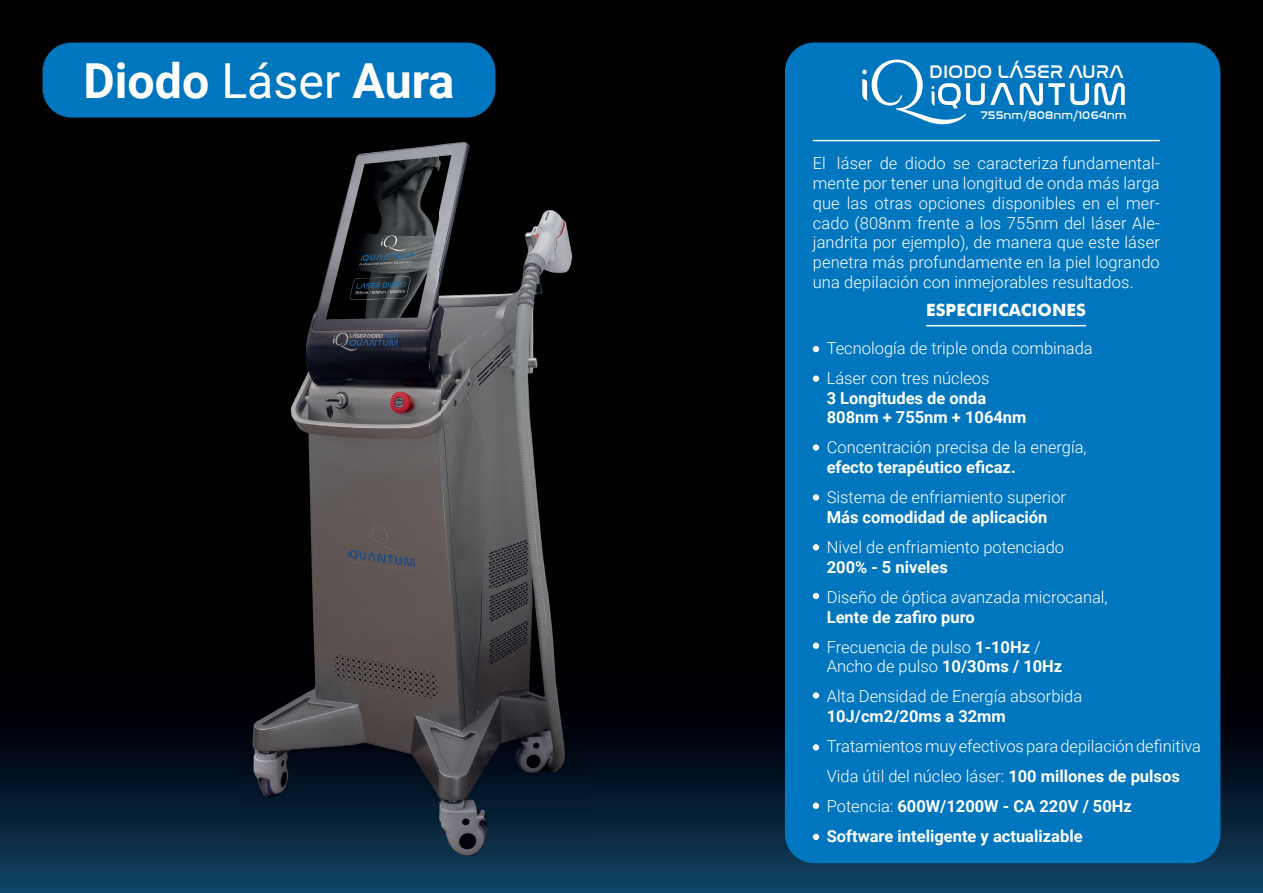
<style>
.page{position:relative;width:1263px;height:893px;background:#000001}
.page>*{position:absolute;margin:0;border:0;box-sizing:border-box;transform-origin:0 0}
.t1{font:700 48.3px "Roboto";color:#fff}
.t2{font:18.75px "Nasalization Rg";color:#fff}
.t3{font:700 16.95px "Futura";color:#fff}
.t4{font:300 16.5px/19.8px "Roboto";color:#fff}
.t5{font:700 16.5px/19.8px "Roboto";color:#fff}
.t6{font:11.4px "Nasalization Rg";color:#fff}
.s1{font-weight:400}
.s2{font-weight:300}
.s3{font-weight:700}
</style>
<div class="page">
<svg style="left:0;top:589px;width:1263px;height:304px"></svg>
<div style="left:785px;top:43px;width:435px;height:820px;background:#0076bf;border-radius:29px"></div>
<hr style="left:813px;top:140px;width:347px;height:1px;background:#fff">
<div style="left:43px;top:43px;width:452px;height:75px;background:#0076bf;border-radius:29px"></div>
<hr style="left:926px;top:325px;width:160px;height:1px;background:#fff">
<img style="left:241px;top:141px;width:348px;height:717px">
<svg style="left:1020px;top:83px;width:105px;height:22px"></svg>
<svg style="left:862px;top:60px;width:152px;height:64px"></svg>
<svg style="left:813px;top:346px;width:6px;height:6px"></svg>
<div style="left:813px;top:375px;width:6px;height:7px;background:#fff;border-radius:50%"></div>
<div style="left:813px;top:444px;width:6px;height:7px;background:#fff;border-radius:50%"></div>
<div style="left:813px;top:494px;width:6px;height:7px;background:#fff;border-radius:50%"></div>
<svg style="left:813px;top:544px;width:6px;height:6px"></svg>
<svg style="left:813px;top:593px;width:6px;height:6px"></svg>
<svg style="left:813px;top:643px;width:6px;height:6px"></svg>
<div style="left:813px;top:692px;width:6px;height:7px;background:#fff;border-radius:50%"></div>
<svg style="left:813px;top:744px;width:6px;height:6px"></svg>
<svg style="left:813px;top:803px;width:6px;height:6px"></svg>
<svg style="left:813px;top:834px;width:6px;height:6px"></svg>
<h1 class="t1" style="left:83px;top:47px;width:373px">Diodo <span class="s1">Láser</span> Aura</h1>
<p class="t2" style="left:929px;top:54px;width:196px">DIODO LÁSER AURA</p>
<p class="t6" style="left:980px;top:104px;width:148px">755nm/808nm/1064nm</p>
<p class="t4" style="left:813px;top:153px;width:349px;text-align:justify">El láser de diodo se caracteriza fundamental&shy;mente por tener una longitud de onda más larga que las otras opciones disponibles en el mer&shy;cado (808nm frente a los 755nm del láser Ale&shy;jandrita por ejemplo), de manera que este láser penetra más profundamente en la piel logrando una depilación con inmejorables resultados.</p>
<p class="t3" style="left:926px;top:298px;width:161px">ESPECIFICACIONES</p>
<p class="t4" style="left:827px;top:332px;width:268px;line-height:30px">Tecnología de triple onda combinada<br>Láser con tres núcleos</p>
<p class="t5" style="left:827px;top:387px;width:201px">3 Longitudes de onda<br>808nm + 755nm + 1064nm</p>
<p class="t4" style="left:827px;top:437px;width:262px">Concentración precisa de la energía,</p>
<p class="t5" style="left:827px;top:457px;width:191px">efecto terapéutico eficaz.</p>
<p class="t4" style="left:827px;top:487px;width:241px">Sistema de enfriamiento superior</p>
<p class="t5" style="left:827px;top:507px;width:222px">Más comodidad de aplicación</p>
<p class="t4" style="left:827px;top:537px;width:239px">Nivel de enfriamiento potenciado</p>
<p class="t5" style="left:827px;top:556px;width:123px">200% - 5 niveles</p>
<p class="t4" style="left:827px;top:586px;width:282px">Diseño de óptica avanzada microcanal,</p>
<p class="t5" style="left:827px;top:601px;width:215px;line-height:30px">Lente de zafiro puro<br><span class="s2">Frecuencia de pulso</span> 1-10Hz <span class="s2">/</span></p>
<p class="t4" style="left:827px;top:651px;width:257px;line-height:30px">Ancho de pulso <span class="s3">10/30ms / 10Hz<br></span>Alta Densidad de Energía absorbida</p>
<p class="t5" style="left:827px;top:706px;width:181px">10J/cm2/20ms a 32mm</p>
<p class="t4" style="left:827px;top:731px;width:376px;line-height:30px">Tratamientos muy efectivos para depilación definitiva Vida útil del núcleo láser: <span class="s3">100 millones de pulsos </span>Potencia: <span class="s3">600W/1200W - CA 220V / 50Hz Software inteligente y actualizable</span></p>
</div>
